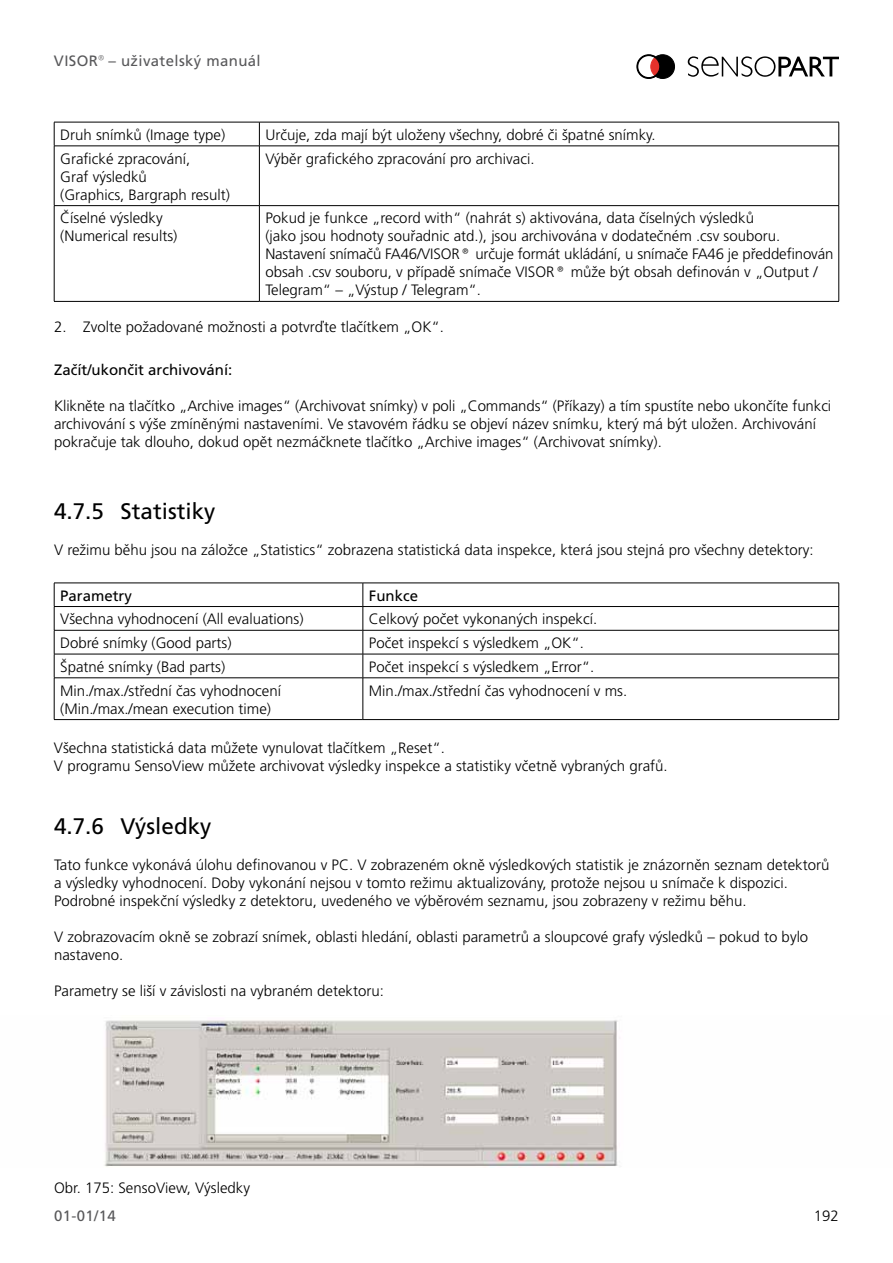
<style>
.page{position:relative;width:893px;height:1263px;background:#fff}
.page>*{position:absolute;margin:0;border:0;box-sizing:border-box;transform-origin:0 0}
.t1{font:22.5px "Frutiger CE";color:#000}
.t2{font:300 15px/18px "Frutiger CE";color:#000}
.t3{font:15px "Frutiger CE";color:#000}
.t4{font:15px "Frutiger CE";letter-spacing:.025em;color:#58585a}
</style>
<div class="page">
<svg style="left:688px;top:56px;width:151px;height:21px"></svg>
<svg style="left:637px;top:55px;width:38px;height:24px"></svg>
<hr style="left:54px;top:122px;width:205px;height:1px;background:#000">
<svg style="left:54px;top:122px;width:1px;height:24px"></svg>
<hr style="left:259px;top:122px;width:580px;height:1px;background:#000">
<svg style="left:259px;top:122px;width:1px;height:24px"></svg>
<svg style="left:838px;top:122px;width:1px;height:24px"></svg>
<hr style="left:54px;top:146px;width:205px;height:1px;background:#000">
<hr style="left:54px;top:146px;width:1px;height:59px;background:#000">
<hr style="left:259px;top:146px;width:580px;height:1px;background:#000">
<hr style="left:259px;top:146px;width:1px;height:59px;background:#000">
<hr style="left:838px;top:146px;width:1px;height:59px;background:#000">
<hr style="left:54px;top:205px;width:205px;height:1px;background:#000">
<hr style="left:54px;top:206px;width:1px;height:95px;background:#000">
<hr style="left:259px;top:205px;width:580px;height:1px;background:#000">
<hr style="left:259px;top:206px;width:1px;height:95px;background:#000">
<hr style="left:838px;top:206px;width:1px;height:95px;background:#000">
<hr style="left:54px;top:301px;width:205px;height:1px;background:#000">
<hr style="left:259px;top:301px;width:580px;height:1px;background:#000">
<hr style="left:54px;top:583px;width:309px;height:1px;background:#000">
<hr style="left:363px;top:583px;width:476px;height:1px;background:#000">
<hr style="left:54px;top:606px;width:309px;height:1px;background:#000">
<hr style="left:363px;top:606px;width:476px;height:1px;background:#000">
<hr style="left:54px;top:630px;width:309px;height:1px;background:#000">
<hr style="left:363px;top:630px;width:476px;height:1px;background:#000">
<hr style="left:54px;top:654px;width:309px;height:1px;background:#000">
<svg style="left:54px;top:583px;width:1px;height:94px"></svg>
<hr style="left:363px;top:654px;width:476px;height:1px;background:#000">
<svg style="left:363px;top:583px;width:1px;height:94px"></svg>
<svg style="left:838px;top:583px;width:1px;height:94px"></svg>
<hr style="left:54px;top:677px;width:309px;height:1px;background:#000">
<hr style="left:54px;top:678px;width:1px;height:41px;background:#000">
<hr style="left:363px;top:677px;width:476px;height:1px;background:#000">
<hr style="left:363px;top:678px;width:1px;height:41px;background:#000">
<hr style="left:838px;top:678px;width:1px;height:41px;background:#000">
<hr style="left:54px;top:719px;width:309px;height:1px;background:#000">
<hr style="left:363px;top:719px;width:476px;height:1px;background:#000">
<img style="left:104px;top:1020px;width:514px;height:147px">
<p class="t4" style="left:54px;top:52px;width:208px">VISOR<sup>®</sup> – uživatelský manuál</p>
<p class="t2" style="left:60px;top:125px;width:167px">Druh snímků (Image type)</p>
<p class="t2" style="left:265px;top:125px;width:392px">Určuje, zda mají být uloženy všechny, dobré či špatné snímky.</p>
<p class="t2" style="left:60px;top:149px;width:171px">Grafické zpracování,<br>Graf výsledků<br>(Graphics, Bargraph result)</p>
<p class="t2" style="left:265px;top:149px;width:271px">Výběr grafického zpracování pro archivaci.</p>
<p class="t2" style="left:60px;top:209px;width:119px">Číselné výsledky (Numerical results)</p>
<p class="t2" style="left:265px;top:209px;width:569px">Pokud je funkce „record with“ (nahrát s) aktivována, data číselných výsledků<br>(jako jsou hodnoty souřadnic atd.), jsou archivována v dodatečném .csv souboru.<br>Nastavení snímačů FA46/VISOR® určuje formát ukládání, u snímače FA46 je předdefinován obsah .csv souboru, v případě snímače VISOR® může být obsah definován v „Output / Telegram“ – „Výstup / Telegram“.</p>
<p class="t2" style="left:54px;top:317px;width:392px">2. Zvolte požadované možnosti a potvrďte tlačítkem „OK“.</p>
<p class="t3" style="left:54px;top:361px;width:180px">Začít/ukončit archivování:</p>
<p class="t2" style="left:54px;top:397px;width:779px">Klikněte na tlačítko „Archive images“ (Archivovat snímky) v poli „Commands“ (Příkazy) a tím spustíte nebo ukončíte funkci archivování s výše zmíněnými nastaveními. Ve stavovém řádku se objeví název snímku, který má být uložen. Archivování pokračuje tak dlouho, dokud opět nezmáčknete tlačítko „Archive images“ (Archivovat snímky).</p>
<h1 class="t1" style="left:54px;top:498px;width:163px">4.7.5 Statistiky</h1>
<p class="t2" style="left:54px;top:541px;width:761px">V režimu běhu jsou na záložce „Statistics“ zobrazena statistická data inspekce, která jsou stejná pro všechny detektory:</p>
<p class="t3" style="left:60px;top:587px;width:73px">Parametry</p>
<p class="t3" style="left:369px;top:587px;width:51px">Funkce</p>
<p class="t2" style="left:60px;top:610px;width:245px">Všechna vyhodnocení (All evaluations)</p>
<p class="t2" style="left:369px;top:610px;width:230px">Celkový počet vykonaných inspekcí.</p>
<p class="t2" style="left:60px;top:634px;width:173px">Dobré snímky (Good parts)</p>
<p class="t2" style="left:369px;top:634px;width:217px">Počet inspekcí s výsledkem „OK“.</p>
<p class="t2" style="left:60px;top:657px;width:167px">Špatné snímky (Bad parts)</p>
<p class="t2" style="left:369px;top:657px;width:227px">Počet inspekcí s výsledkem „Error“.</p>
<p class="t2" style="left:60px;top:681px;width:222px">Min./max./střední čas vyhodnocení (Min./max./mean execution time)</p>
<p class="t2" style="left:369px;top:681px;width:260px">Min./max./střední čas vyhodnocení v ms.</p>
<p class="t2" style="left:54px;top:739px;width:615px">Všechna statistická data můžete vynulovat tlačítkem „Reset“.<br>V programu SensoView můžete archivovat výsledky inspekce a statistiky včetně vybraných grafů.</p>
<h1 class="t1" style="left:54px;top:813px;width:159px">4.7.6 Výsledky</h1>
<p class="t2" style="left:54px;top:856px;width:777px">Tato funkce vykonává úlohu definovanou v PC. V zobrazeném okně výsledkových statistik je znázorněn seznam detektorů a výsledky vyhodnocení. Doby vykonání nejsou v tomto režimu aktualizovány, protože nejsou u snímače k dispozici.<br>Podrobné inspekční výsledky z detektoru, uvedeného ve výběrovém seznamu, jsou zobrazeny v režimu běhu.</p>
<p class="t2" style="left:54px;top:928px;width:756px">V zobrazovacím okně se zobrazí snímek, oblasti hledání, oblasti parametrů a sloupcové grafy výsledků – pokud to bylo nastaveno.</p>
<p class="t2" style="left:54px;top:982px;width:331px">Parametry se liší v závislosti na vybraném detektoru:</p>
<p class="t2" style="left:54px;top:1178px;width:197px">Obr. 175: SensoView, Výsledky</p>
<p class="t4" style="left:54px;top:1207px;width:63px">01-01/14</p>
<p class="t2" style="left:814px;top:1206px;width:27px">192</p>
</div>
